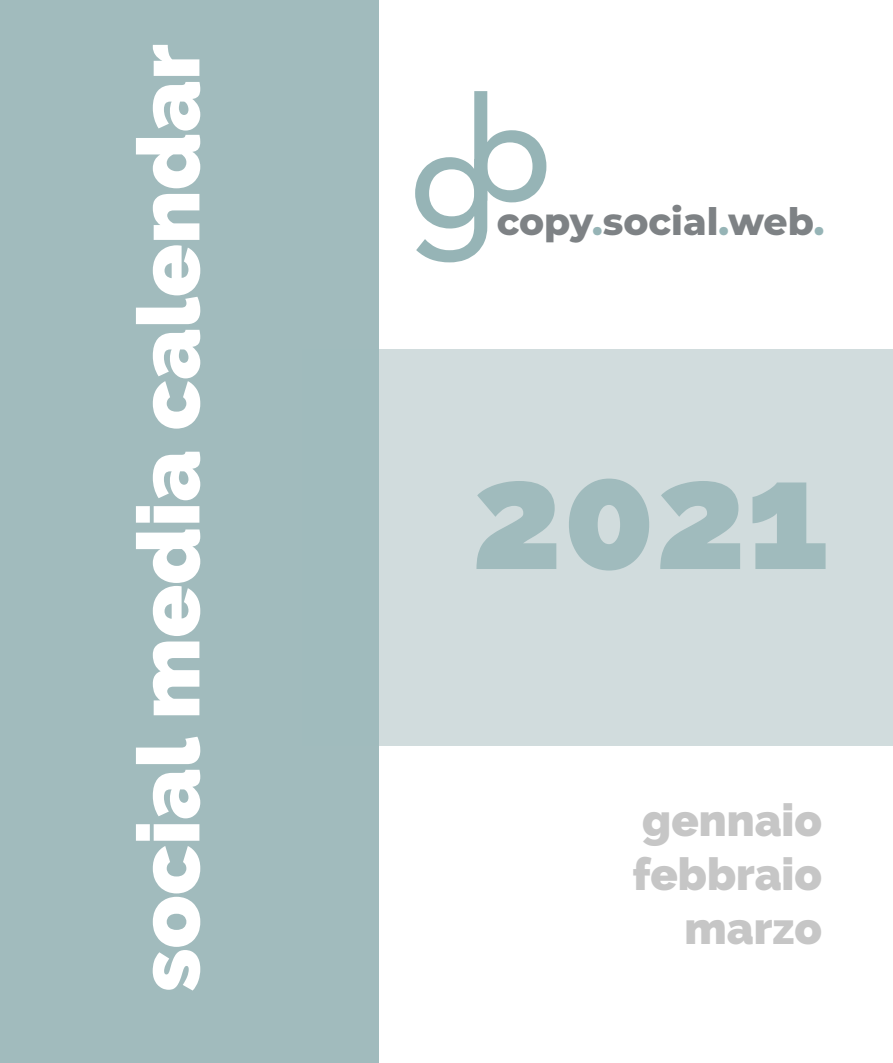
<style>
.page{position:relative;width:893px;height:1063px;background:#fff}
.page>*{position:absolute;margin:0;border:0;box-sizing:border-box;transform-origin:0 0}
.t1{font:900 151.5px "Raleway";color:#a0bbbd}
.t2{font:500 144.9px "Avenir";color:#96b4b6}
.t3{font:900 87px "Raleway";color:#fff}
.t4{font:900 45px/54px "Raleway";color:#c6c6c6;text-align:right}
.t5{font:800 37.65px "Montserrat";color:#7e8285}
.s1{color:#96b4b6}
</style>
<div class="page">
<div style="left:0;top:0;width:378px;height:1063px;background:#a1bbbd"></div>
<div style="left:378px;top:349px;width:515px;height:397px;background:#d1dcdd"></div>
<h3 class="t3" style="left:118px;top:992px;width:950px;rotate:-90deg">social media calendar</h3>
<h2 class="t2" style="left:409px;top:38px;width:146px">gb</h2>
<p class="t5" style="left:497px;top:194px;width:329px">copy<span class="s1">.</span>social<span class="s1">.</span>web<span class="s1">.</span></p>
<h1 class="t1" style="left:472px;top:428px;width:359px">2021</h1>
<p class="t4" style="left:632px;top:793px;width:191px">gennaio febbraio marzo</p>
</div>
